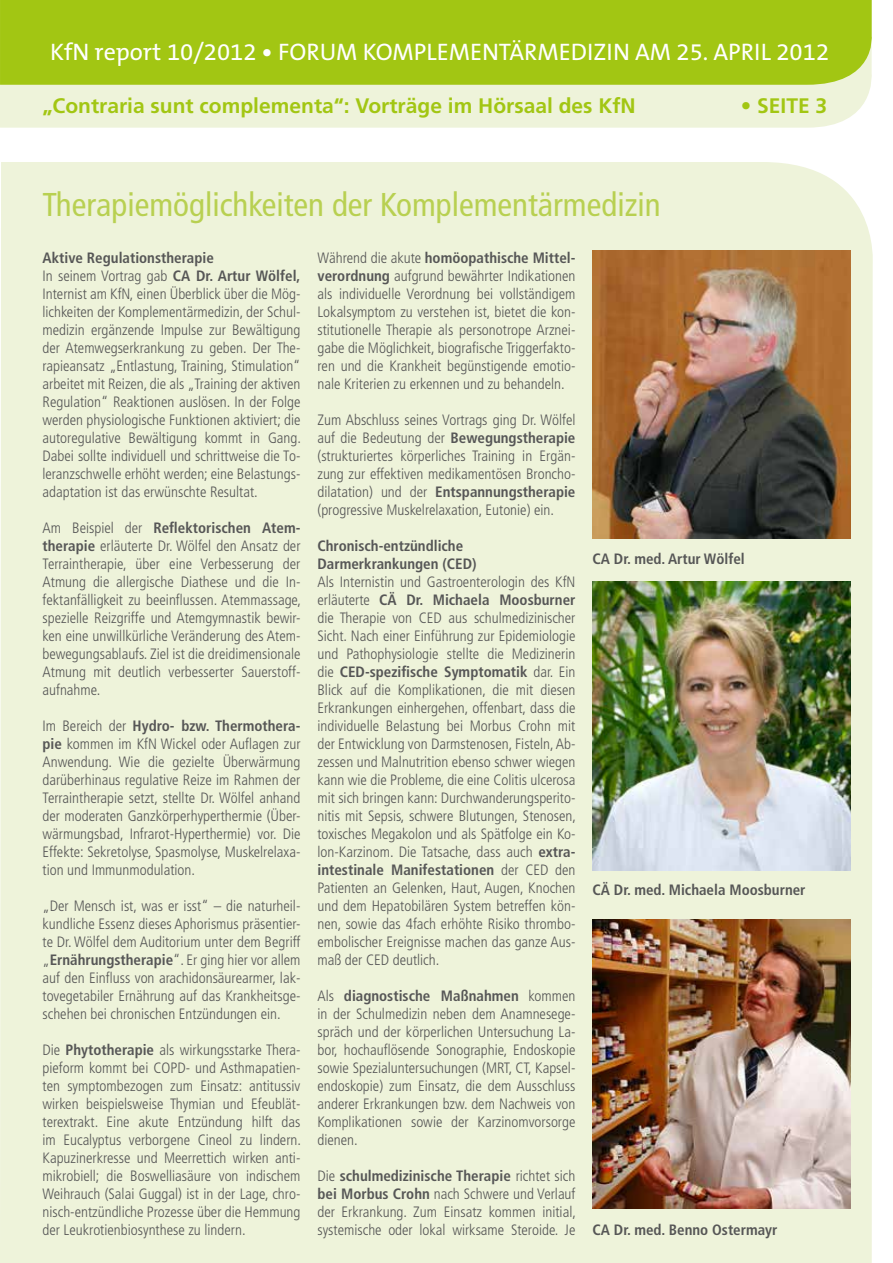
<style>
.page{position:relative;width:893px;height:1263px;background:#fff}
.page>*{position:absolute;margin:0;border:0;box-sizing:border-box;transform-origin:0 0}
.t1{font:condensed 33px "Frutiger LT";color:#b8d051}
.t2{font:24px "The Mix B5 Plain";color:#fff}
.t3{font:700 21px "Frutiger LT";color:#a2c613}
.t4{font:300 condensed 15px/18px "Frutiger LT";color:#565656;text-align:justify}
.t5{font:700 condensed 15px/18px "Frutiger LT";color:#565656}
.s1{font-family:"Frutiger";font-weight:700;font-size:21px}
.s2{font-weight:700}
</style>
<div class="page">
<div style="left:0;top:162px;width:873px;height:1101px;background:#eef3da"></div>
<div style="left:0;top:85px;width:871px;height:43px;background:#eef3da"></div>
<div style="left:0;top:0;width:872px;height:85px;background:#a2c613"></div>
<img style="left:592px;top:250px;width:258px;height:289px">
<img style="left:592px;top:581px;width:258px;height:290px">
<img style="left:592px;top:920px;width:258px;height:289px">
<h2 class="t2" style="left:50px;top:39px;width:781px">KfN report 10/2012 <span class="s1">•</span> FORUM KOMPLEMENTÄRMEDIZIN AM 25. APRIL 2012</h2>
<h3 class="t3" style="left:43px;top:93px;width:595px">„Contraria sunt complementa“: Vorträge im Hörsaal des KfN</h3>
<h3 class="t3" style="left:741px;top:93px;width:88px">• SEITE 3</h3>
<h1 class="t1" style="left:43px;top:185px;width:620px">Therapiemöglichkeiten der Komplementärmedizin</h1>
<p class="t4" style="left:43px;top:249px;width:260px;text-align:left"><span class="s2">Aktive Regulationstherapie<br></span>In seinem Vortrag gab <span class="s2">CA Dr. Artur Wölfel, </span>Internist am KfN, einen Überblick über die Mög&shy;lichkeiten der Komplementärmedizin, der Schul&shy;medizin ergänzende Impulse zur Bewältigung der Atemwegserkrankung zu geben. Der The&shy;rapieansatz „Entlastung, Training, Stimulation“ arbeitet mit Reizen, die als „Training der aktiven Regulation“ Reaktionen auslösen. In der Folge werden physiologische Funktionen aktiviert; die autoregulative Bewältigung kommt in Gang.<br>Dabei sollte individuell und schrittweise die To&shy;leranzschwelle erhöht werden; eine Belastungs&shy;adaptation ist das erwünschte Resultat.</p>
<p class="t4" style="left:43px;top:519px;width:260px">Am Beispiel der <span class="s2">Reflektorischen Atem&shy;therapie</span> erläuterte Dr. Wölfel den Ansatz der Terraintherapie, über eine Verbesserung der Atmung die allergische Diathese und die In&shy;fektanfälligkeit zu beeinflussen. Atemmassage, spezielle Reizgriffe und Atemgymnastik bewir&shy;ken eine unwillkürliche Veränderung des Atem&shy;bewegungsablaufs. Ziel ist die dreidimensionale Atmung mit deutlich verbesserter Sauerstoff&shy;aufnahme.</p>
<p class="t4" style="left:43px;top:717px;width:259px">Im Bereich der <span class="s2">Hydro- bzw. Thermothera&shy;pie</span> kommen im KfN Wickel oder Auflagen zur Anwendung. Wie die gezielte Überwärmung darüberhinaus regulative Reize im Rahmen der Terraintherapie setzt, stellte Dr. Wölfel anhand der moderaten Ganzkörperhyperthermie (Über&shy;wärmungsbad, Infrarot-Hyperthermie) vor. Die Effekte: Sekretolyse, Spasmolyse, Muskelrelaxa&shy;tion und Immunmodulation.</p>
<p class="t4" style="left:43px;top:897px;width:259px">„Der Mensch ist, was er isst“ – die naturheil&shy;kundliche Essenz dieses Aphorismus präsentier&shy;te Dr. Wölfel dem Auditorium unter dem Begriff „<span class="s2">Ernährungstherapie</span>“. Er ging hier vor allem auf den Einfluss von arachidonsäurearmer, lak&shy;tovegetabiler Ernährung auf das Krankheitsge&shy;schehen bei chronischen Entzündungen ein.</p>
<p class="t4" style="left:43px;top:1041px;width:260px">Die <span class="s2">Phytotherapie</span> als wirkungsstarke Thera&shy;pieform kommt bei COPD- und Asthmapatien&shy;ten symptombezogen zum Einsatz: antitussiv wirken beispielsweise Thymian und Efeublät&shy;terextrakt. Eine akute Entzündung hilft das im Eucalyptus verborgene Cineol zu lindern.<br>Kapuzinerkresse und Meerrettich wirken anti&shy;mikrobiell; die Boswelliasäure von indischem Weihrauch (Salai Guggal) ist in der Lage, chro&shy;nisch-entzündliche Prozesse über die Hemmung der Leukrotienbiosynthese zu lindern.</p>
<p class="t4" style="left:317px;top:249px;width:259px">Während die akute <span class="s2">homöopathische Mittel&shy;verordnung</span> aufgrund bewährter Indikationen als individuelle Verordnung bei vollständigem Lokalsymptom zu verstehen ist, bietet die kon&shy;stitutionelle Therapie als personotrope Arznei&shy;gabe die Möglichkeit, biografische Triggerfakto&shy;ren und die Krankheit begünstigende emotio&shy;nale Kriterien zu erkennen und zu behandeln.</p>
<p class="t4" style="left:317px;top:411px;width:260px">Zum Abschluss seines Vortrags ging Dr. Wölfel auf die Bedeutung der <span class="s2">Bewegungstherapie </span>(strukturiertes körperliches Training in Ergän&shy;zung zur effektiven medikamentösen Broncho&shy;dilatation) und der <span class="s2">Entspannungstherapie </span>(progressive Muskelrelaxation, Eutonie) ein.</p>
<p class="t5" style="left:317px;top:537px;width:161px">Chronisch-entzündliche<br>Darmerkrankungen (CED)</p>
<p class="t4" style="left:317px;top:573px;width:260px">Als Internistin und Gastroenterologin des KfN erläuterte <span class="s2">CÄ Dr. Michaela Moosburner </span>die Therapie von CED aus schulmedizinischer Sicht. Nach einer Einführung zur Epidemiologie und Pathophysiologie stellte die Medizinerin die <span class="s2">CED-spezifische Symptomatik</span> dar. Ein Blick auf die Komplikationen, die mit diesen Erkrankungen einhergehen, offenbart, dass die individuelle Belastung bei Morbus Crohn mit der Entwicklung von Darmstenosen, Fisteln, Ab&shy;zessen und Malnutrition ebenso schwer wiegen kann wie die Probleme, die eine Colitis ulcerosa mit sich bringen kann: Durchwanderungsperito&shy;nitis mit Sepsis, schwere Blutungen, Stenosen, toxisches Megakolon und als Spätfolge ein Ko&shy;lon-Karzinom. Die Tatsache, dass auch <span class="s2">extra&shy;intestinale Manifestationen</span> der CED den Patienten an Gelenken, Haut, Augen, Knochen und dem Hepatobilären System betreffen kön&shy;nen, sowie das 4fach erhöhte Risiko thrombo&shy;embolischer Ereignisse machen das ganze Aus&shy;maß der CED deutlich.</p>
<p class="t4" style="left:317px;top:987px;width:259px">Als <span class="s2">diagnostische Maßnahmen</span> kommen in der Schulmedizin neben dem Anamnesege&shy;spräch und der körperlichen Untersuchung La&shy;bor, hochauflösende Sonographie, Endoskopie sowie Spezialuntersuchungen (MRT, CT, Kapsel&shy;endoskopie) zum Einsatz, die dem Ausschluss anderer Erkrankungen bzw. dem Nachweis von Komplikationen sowie der Karzinomvorsorge dienen.</p>
<p class="t4" style="left:317px;top:1167px;width:260px">Die <span class="s2">schulmedizinische Therapie</span> richtet sich <span class="s2">bei Morbus Crohn</span> nach Schwere und Verlauf der Erkrankung. Zum Einsatz kommen initial, systemische oder lokal wirksame Steroide. Je</p>
<p class="t5" style="left:592px;top:549px;width:154px">CA Dr. med. Artur Wölfel</p>
<p class="t5" style="left:592px;top:880px;width:215px">CÄ Dr. med. Michaela Moosburner</p>
<p class="t5" style="left:592px;top:1221px;width:186px">CA Dr. med. Benno Ostermayr</p>
</div>
